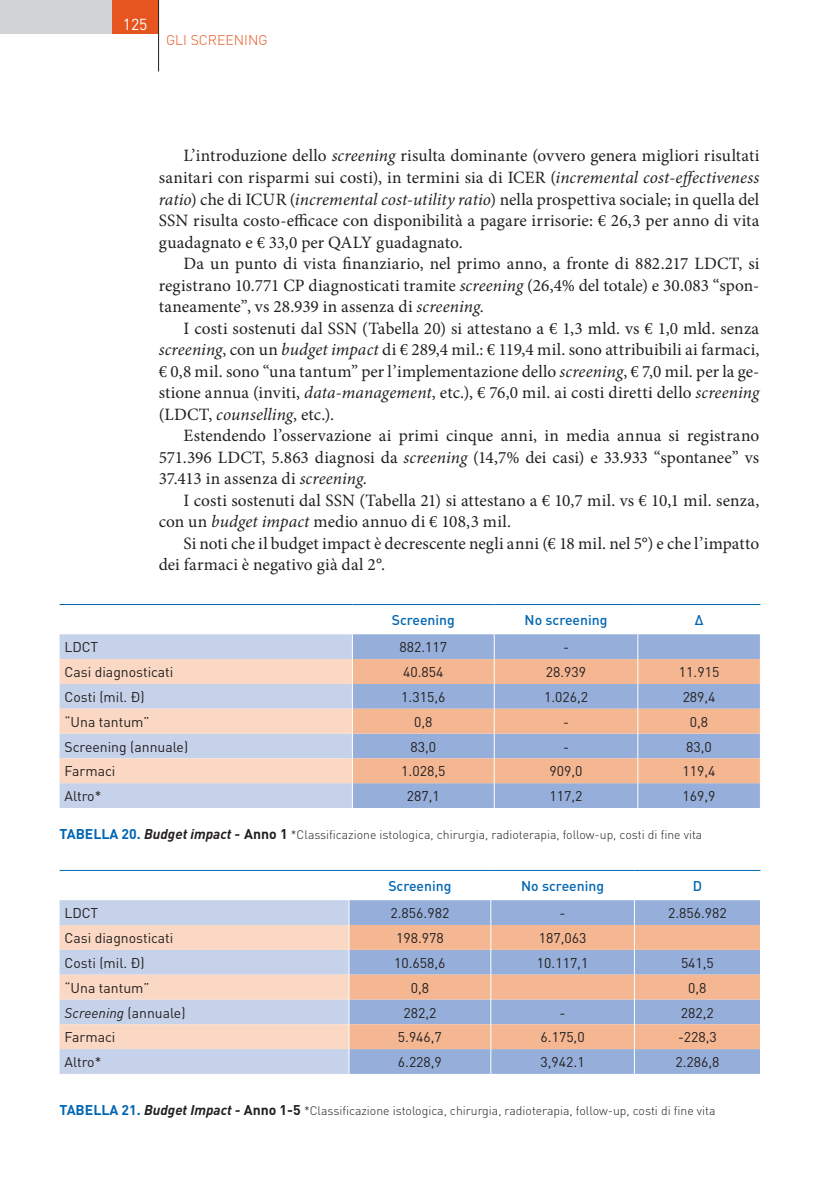
<style>
.page{position:relative;width:819px;height:1191px;background:#fff}
.page>*{position:absolute;margin:0;border:0;box-sizing:border-box;transform-origin:0 0}
.TXT_corrente{font:17.32px/21.5px "Minion Pro";letter-spacing:.005em;color:#231f20;text-align:justify}
.t1{font:15.75px "DIN";color:#fff}
.tab_centrato{font:14px "DIN";color:#231f20}
.tabella{font:14px "DIN";color:#231f20}
.tabella_tit{font:500 14px "DIN";color:#0166b3}
.tabella-2{font:italic 14px "DIN";color:#231f20}
.t2{font:300 14px "DIN";color:#e6551f}
.didascalie{font:300 12.25px "DIN";color:#231f20}
.s1{font-style:italic}
.s2{font-weight:700;font-size:14px;color:#0166b3}
.s3{font-weight:700;font-style:italic;font-size:14px}
.s4{font-weight:700;font-size:14px}
.s5{font-style:normal}
</style>
<div class="page">
<div style="left:0;top:0;width:159px;height:34px;background:#d1d2d4"></div>
<div style="left:113px;top:0;width:46px;height:34px;background:#e6551f"></div>
<hr style="left:158px;top:0;width:1px;height:72px;background:#231f20">
<svg style="left:60px;top:604px;width:701px;height:204px;background:#d2c9d0"></svg>
<svg style="left:60px;top:870px;width:701px;height:203px;background:#d2c9cf"></svg>
<p class="t1" style="left:123px;top:14px;width:26px">125</p>
<p class="t2" style="left:166px;top:31px;width:103px">GLI SCREENING</p>
<p class="TXT_corrente" style="left:159px;top:145px;width:602px;text-indent:25px">L’introduzione dello <span class="s1">screening</span> risulta dominante (ovvero genera migliori risultati sanitari con risparmi sui costi), in termini sia di ICER (<span class="s1">incremental cost-effectiveness ratio</span>) che di ICUR (<span class="s1">incremental cost-utility ratio</span>) nella prospettiva sociale; in quella del SSN risulta costo-efficace con disponibilità a pagare irrisorie: € 26,3 per anno di vita guadagnato e € 33,0 per QALY guadagnato.</p>
<p class="TXT_corrente" style="left:159px;top:253px;width:602px;text-indent:25px">Da un punto di vista finanziario, nel primo anno, a fronte di 882.217 LDCT, si registrano 10.771 CP diagnosticati tramite <span class="s1">screening</span> (26,4% del totale) e 30.083 “spon&shy;taneamente”, vs 28.939 in assenza di <span class="s1">screening</span>.</p>
<p class="TXT_corrente" style="left:159px;top:317px;width:602px;text-indent:25px">I costi sostenuti dal SSN (Tabella 20) si attestano a € 1,3 mld. vs € 1,0 mld. senza <span class="s1">screening</span>, con un <span class="s1">budget impact</span> di € 289,4 mil.: € 119,4 mil. sono attribuibili ai farmaci, € 0,8 mil. sono “una tantum” per l’implementazione dello <span class="s1">screening</span>, € 7,0 mil. per la ge&shy;stione annua (inviti, <span class="s1">data-management</span>, etc.), € 76,0 mil. ai costi diretti dello <span class="s1">screening </span>(LDCT, <span class="s1">counselling</span>, etc.).</p>
<p class="TXT_corrente" style="left:159px;top:425px;width:602px;text-indent:25px">Estendendo l’osservazione ai primi cinque anni, in media annua si registrano 571.396 LDCT, 5.863 diagnosi da <span class="s1">screening</span> (14,7% dei casi) e 33.933 “spontanee” vs 37.413 in assenza di <span class="s1">screening</span>.</p>
<p class="TXT_corrente" style="left:159px;top:489px;width:602px;text-indent:25px">I costi sostenuti dal SSN (Tabella 21) si attestano a € 10,7 mil. vs € 10,1 mil. senza, con un <span class="s1">budget impact</span> medio annuo di € 108,3 mil.</p>
<p class="TXT_corrente" style="left:159px;top:533px;width:602px;text-indent:25px">Si noti che il budget impact è decrescente negli anni (€ 18 mil. nel 5°) e che l’impatto dei farmaci è negativo già dal 2°.</p>
<p class="tabella_tit" style="left:392px;top:611px;width:65px">Screening</p>
<p class="tabella_tit" style="left:524px;top:611px;width:84px">No screening</p>
<p class="tabella_tit" style="left:694px;top:611px;width:10px">∆</p>
<p class="tabella" style="left:65px;top:638px;width:35px">LDCT</p>
<p class="tab_centrato" style="left:399px;top:638px;width:49px">882.117</p>
<p class="tab_centrato" style="left:563px;top:638px;width:7px">-</p>
<p class="tabella" style="left:64px;top:663px;width:110px">Casi diagnosticati</p>
<p class="tab_centrato" style="left:403px;top:663px;width:42px">40.854</p>
<p class="tab_centrato" style="left:546px;top:663px;width:42px">28.939</p>
<p class="tab_centrato" style="left:679px;top:663px;width:42px">11.915</p>
<p class="tabella" style="left:64px;top:688px;width:82px">Costi (mil. €)</p>
<p class="tab_centrato" style="left:401px;top:688px;width:46px">1.315,6</p>
<p class="tab_centrato" style="left:544px;top:688px;width:46px">1.026,2</p>
<p class="tab_centrato" style="left:682px;top:688px;width:34px">289,4</p>
<p class="tabella" style="left:64px;top:713px;width:87px">“Una tantum”</p>
<p class="tab_centrato" style="left:414px;top:713px;width:20px">0,8</p>
<p class="tab_centrato" style="left:563px;top:713px;width:7px">-</p>
<p class="tab_centrato" style="left:690px;top:713px;width:20px">0,8</p>
<p class="tabella" style="left:64px;top:738px;width:125px">Screening (annuale)</p>
<p class="tab_centrato" style="left:410px;top:738px;width:27px">83,0</p>
<p class="tab_centrato" style="left:563px;top:738px;width:7px">-</p>
<p class="tab_centrato" style="left:686px;top:738px;width:27px">83,0</p>
<p class="tabella" style="left:64px;top:762px;width:52px">Farmaci</p>
<p class="tab_centrato" style="left:401px;top:762px;width:46px">1.028,5</p>
<p class="tab_centrato" style="left:549px;top:762px;width:34px">909,0</p>
<p class="tab_centrato" style="left:682px;top:762px;width:34px">119,4</p>
<p class="tabella" style="left:64px;top:787px;width:38px">Altro*</p>
<p class="tab_centrato" style="left:407px;top:787px;width:34px">287,1</p>
<p class="tab_centrato" style="left:549px;top:787px;width:34px">117,2</p>
<p class="tab_centrato" style="left:682px;top:787px;width:34px">169,9</p>
<p class="didascalie" style="left:60px;top:827px;width:644px"><span class="s2">TABELLA 20.</span> <span class="s3">Budget impact -</span> <span class="s4">Anno 1</span> *Classificazione istologica, chirurgia, radioterapia, follow-up, costi di fine vita</p>
<p class="tabella_tit" style="left:388px;top:877px;width:65px">Screening</p>
<p class="tabella_tit" style="left:521px;top:877px;width:84px">No screening</p>
<p class="tabella_tit" style="left:692px;top:877px;width:11px">D</p>
<p class="tabella" style="left:64px;top:904px;width:35px">LDCT</p>
<p class="tab_centrato" style="left:390px;top:904px;width:60px">2.856.982</p>
<p class="tab_centrato" style="left:559px;top:904px;width:7px">-</p>
<p class="tab_centrato" style="left:668px;top:904px;width:60px">2.856.982</p>
<p class="tabella" style="left:64px;top:929px;width:110px">Casi diagnosticati</p>
<p class="tab_centrato" style="left:396px;top:929px;width:49px">198.978</p>
<p class="tab_centrato" style="left:539px;top:929px;width:49px">187,063</p>
<p class="tabella" style="left:64px;top:954px;width:82px">Costi (mil. €)</p>
<p class="tab_centrato" style="left:394px;top:954px;width:53px">10.658,6</p>
<p class="tab_centrato" style="left:537px;top:954px;width:53px">10.117,1</p>
<p class="tab_centrato" style="left:681px;top:954px;width:34px">541,5</p>
<p class="tabella" style="left:64px;top:979px;width:87px">“Una tantum”</p>
<p class="tab_centrato" style="left:411px;top:979px;width:20px">0,8</p>
<p class="tab_centrato" style="left:688px;top:979px;width:20px">0,8</p>
<p class="tabella-2" style="left:64px;top:1003px;width:122px">Screening <span class="s5">(annuale)</span></p>
<p class="tab_centrato" style="left:403px;top:1003px;width:34px">282,2</p>
<p class="tab_centrato" style="left:559px;top:1003px;width:7px">-</p>
<p class="tab_centrato" style="left:681px;top:1003px;width:34px">282,2</p>
<p class="tabella" style="left:64px;top:1028px;width:52px">Farmaci</p>
<p class="tab_centrato" style="left:398px;top:1028px;width:46px">5.946,7</p>
<p class="tab_centrato" style="left:540px;top:1028px;width:46px">6.175,0</p>
<p class="tab_centrato" style="left:678px;top:1028px;width:40px">-228,3</p>
<p class="tabella" style="left:64px;top:1053px;width:38px">Altro*</p>
<p class="tab_centrato" style="left:398px;top:1053px;width:46px">6.228,9</p>
<p class="tab_centrato" style="left:540px;top:1053px;width:46px">3,942.1</p>
<p class="tab_centrato" style="left:675px;top:1053px;width:46px">2.286,8</p>
<p class="didascalie" style="left:60px;top:1103px;width:657px"><span class="s2">TABELLA 21.</span> <span class="s3">Budget Impact -</span> <span class="s4">Anno 1-5</span> *Classificazione istologica, chirurgia, radioterapia, follow-up, costi di fine vita</p>
</div>
